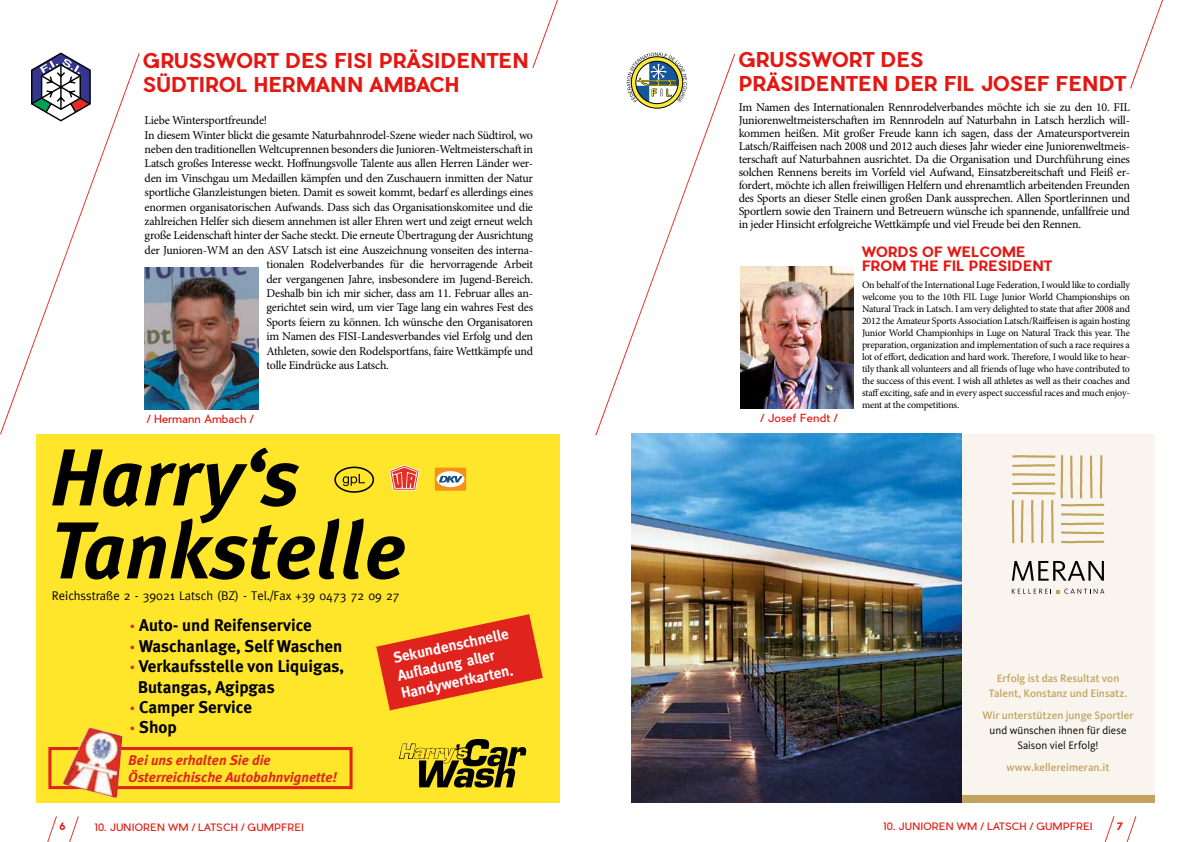
<style>
.page{position:relative;width:1191px;height:842px;background:#fff}
.page>*{position:absolute;margin:0;border:0;box-sizing:border-box;transform-origin:0 0}
.t1{font:italic 700 80.5px/73px "Meta Plus";color:#000}
.t2{font:700 20px/24px "Pier Sans";color:#e41712}
.t3{font:700 17px "Meta Plus";color:#000}
.t4{font:700 15.1px/18.1px "Meta";color:#fff}
.t5{font:italic 700 14px/16.8px "Meta Plus";color:#e1231d}
.t6{font:700 14px/14px "Pier Sans";color:#e41712}
.t7{font:12.6px "Meta";color:#000}
.t8{font:12px/13px "Minion Pro";letter-spacing:-.02em;color:#000;text-align:justify}
.t9{font:500 11.2px/15px "Kievit OT";color:#c2a460;text-align:center}
.t10{font:11.2px/15px "Kievit OT";color:#000;text-align:center}
.t11{font:11px "Pier Sans";color:#e41712}
.t12{font:10px/12px "Minion Pro";letter-spacing:-.02em;color:#000;text-align:justify}
.t13{font:10px "Pier Sans";color:#e41712}
.t14{font:700 10px "Pier Sans";color:#e41712}
.s1{font-weight:900;color:#e1231d}
</style>
<div class="page">
<svg style="left:69px;top:816px;width:10px;height:26px"></svg>
<svg style="left:47px;top:816px;width:10px;height:26px"></svg>
<img style="left:145px;top:267px;width:113px;height:143px">
<div style="left:36px;top:434px;width:523px;height:368px;background:#ffe62a"></div>
<svg style="left:0;top:53px;width:140px;height:382px"></svg>
<svg style="left:30px;top:52px;width:62px;height:70px"></svg>
<svg style="left:402px;top:739px;width:125px;height:49px"></svg>
<img style="left:399px;top:744px;width:15px;height:15px">
<svg style="left:334px;top:466px;width:41px;height:27px"></svg>
<div style="left:334px;top:467px;width:40px;height:26px;border:2px solid #000;border-radius:50%"></div>
<svg style="left:343px;top:474px;width:22px;height:12px"></svg>
<svg style="left:389px;top:465px;width:30px;height:26px"></svg>
<div style="left:435px;top:468px;width:31px;height:23px;background:#f3911b"></div>
<svg style="left:436px;top:471px;width:28px;height:16px"></svg>
<svg style="left:439px;top:476px;width:23px;height:6px"></svg>
<div style="left:48px;top:747px;width:304px;height:42px;border:3px solid #e1231d"></div>
<img style="left:63px;top:727px;width:60px;height:71px">
<svg style="left:376px;top:614px;width:167px;height:96px"></svg>
<svg style="left:1126px;top:816px;width:11px;height:26px"></svg>
<svg style="left:1104px;top:816px;width:11px;height:26px"></svg>
<img style="left:740px;top:266px;width:113px;height:142px">
<svg style="left:688px;top:54px;width:48px;height:380px"></svg>
<div style="left:948px;top:434px;width:207px;height:368px;background:#f9f5ee"></div>
<div style="left:942px;top:794px;width:213px;height:8px;background:#c2a460"></div>
<svg style="left:1011px;top:455px;width:94px;height:139px"></svg>
<img style="left:631px;top:434px;width:330px;height:368px">
<svg style="left:532px;top:0;width:156px;height:436px"></svg>
<svg style="left:1130px;top:0;width:33px;height:89px"></svg>
<h2 class="t2" style="left:143px;top:48px;width:387px">GRUSSWORT DES FISI PRÄSIDENTEN<br>SÜDTIROL HERMANN AMBACH</h2>
<p class="t8" style="left:145px;top:114px;width:124px">Liebe Wintersportfreunde!</p>
<p class="t8" style="left:145px;top:128px;width:390px">In diesem Winter blickt die gesamte Naturbahnrodel-Szene wieder nach Südtirol, wo</p>
<p class="t8" style="left:145px;top:143px;width:390px">neben den traditionellen Weltcuprennen besonders die Junioren-Weltmeisterschaft in</p>
<p class="t8" style="left:145px;top:157px;width:390px">Latsch großes Interesse weckt. Hoffnungsvolle Talente aus allen Herren Länder wer-</p>
<p class="t8" style="left:145px;top:172px;width:390px">den im Vinschgau um Medaillen kämpfen und den Zuschauern inmitten der Natur</p>
<p class="t8" style="left:145px;top:186px;width:390px">sportliche Glanzleistungen bieten. Damit es soweit kommt, bedarf es allerdings eines</p>
<p class="t8" style="left:145px;top:200px;width:390px">enormen organisatorischen Aufwands. Dass sich das Organisationskomitee und die</p>
<p class="t8" style="left:145px;top:215px;width:390px">zahlreichen Helfer sich diesem annehmen ist aller Ehren wert und zeigt erneut welch</p>
<p class="t8" style="left:145px;top:229px;width:390px">große Leidenschaft hinter der Sache steckt. Die erneute Übertragung der Ausrichtung</p>
<p class="t8" style="left:145px;top:244px;width:390px">der Junioren-WM an den ASV Latsch ist eine Auszeichnung vonseiten des interna-</p>
<p class="t8" style="left:266px;top:258px;width:268px">tionalen Rodelverbandes für die hervorragende Arbeit</p>
<p class="t8" style="left:266px;top:272px;width:268px">der vergangenen Jahre, insbesondere im Jugend-Bereich.</p>
<p class="t8" style="left:266px;top:287px;width:268px">Deshalb bin ich mir sicher, dass am 11. Februar alles an-</p>
<p class="t8" style="left:266px;top:301px;width:268px">gerichtet sein wird, um vier Tage lang ein wahres Fest des</p>
<p class="t8" style="left:266px;top:316px;width:268px">Sports feiern zu können. Ich wünsche den Organisatoren</p>
<p class="t8" style="left:266px;top:330px;width:268px">im Namen des FISI-Landesverbandes viel Erfolg und den</p>
<p class="t8" style="left:266px;top:344px;width:268px">Athleten, sowie den Rodelsportfans, faire Wettkämpfe und</p>
<p class="t8" style="left:266px;top:359px;width:124px">tolle Eindrücke aus Latsch.</p>
<p class="t11" style="left:147px;top:412px;width:109px">/ Hermann Ambach /</p>
<h1 class="t1" style="left:49px;top:441px;width:358px">Harry‘s<br>Tankstelle</h1>
<p class="t7" style="left:52px;top:589px;width:349px">Reichsstraße 2 - 39021 Latsch (BZ) - Tel./Fax +39 0473 72 09 27</p>
<h3 class="t3" style="left:130px;top:616px;width:184px"><span class="s1">·</span> Auto- und Reifenservice</h3>
<h3 class="t3" style="left:130px;top:636px;width:214px"><span class="s1">·</span> Waschanlage, Self Waschen</h3>
<h3 class="t3" style="left:130px;top:656px;width:216px"><span class="s1">·</span> Verkaufsstelle von Liquigas,</h3>
<h3 class="t3" style="left:138px;top:677px;width:138px">Butangas, Agipgas</h3>
<h3 class="t3" style="left:130px;top:697px;width:124px"><span class="s1">·</span> Camper Service</h3>
<h3 class="t3" style="left:130px;top:718px;width:49px"><span class="s1">·</span> Shop</h3>
<p class="t5" style="left:128px;top:752px;width:210px">Bei uns erhalten Sie die<br>Österreichische Autobahnvignette!</p>
<p class="t14" style="left:60px;top:820px;width:8px">6</p>
<p class="t13" style="left:94px;top:821px;width:211px">10. JUNIOREN WM / LATSCH / GUMPFREI</p>
<p class="t4" style="left:392px;top:649px;width:118px;rotate:-12deg">Sekundenschnelle<br>Aufl adung aller<br>Handywertkarten.</p>
<h2 class="t2" style="left:738px;top:47px;width:389px">GRUSSWORT DES<br>PRÄSIDENTEN DER FIL JOSEF FENDT</h2>
<p class="t8" style="left:738px;top:100px;width:393px">Im Namen des Internationalen Rennrodelverbandes möchte ich sie zu den 10. FIL Juniorenweltmeisterschaften im Rennrodeln auf Naturbahn in Latsch herzlich will&shy;kommen heißen. Mit großer Freude kann ich sagen, dass der Amateursportverein Latsch/Raiffeisen nach 2008 und 2012 auch dieses Jahr wieder eine Juniorenweltmeis&shy;terschaft auf Naturbahnen ausrichtet. Da die Organisation und Durchführung eines solchen Rennens bereits im Vorfeld viel Aufwand, Einsatzbereitschaft und Fleiß er&shy;fordert, möchte ich allen freiwilligen Helfern und ehrenamtlich arbeitenden Freunden des Sports an dieser Stelle einen großen Dank aussprechen. Allen Sportlerinnen und Sportlern sowie den Trainern und Betreuern wünsche ich spannende, unfallfreie und in jeder Hinsicht erfolgreiche Wettkämpfe und viel Freude bei den Rennen.</p>
<p class="t6" style="left:862px;top:245px;width:192px">WORDS OF WELCOME<br>FROM THE FIL PRESIDENT</p>
<p class="t11" style="left:760px;top:411px;width:79px">/ Josef Fendt /</p>
<p class="t12" style="left:862px;top:279px;width:269px">On behalf of the International Luge Federation, I would like to cordially welcome you to the 10th FIL Luge Junior World Championships on Natural Track in Latsch. I am very delighted to state that after 2008 and 2012 the Amateur Sports Association Latsch/Raiffeisen is again hosting Junior World Championhips in Luge on Natural Track this year. The preparation, organization and implementation of such a race requires a lot of effort, dedication and hard work. Therefore, I would like to hear&shy;tily thank all volunteers and all friends of luge who have contributed to the success of this event. I wish all athletes as well as their coaches and staff exciting, safe and in every aspect successful races and much enjoy&shy;ment at the competitions.</p>
<p class="t9" style="left:988px;top:671px;width:140px">Erfolg ist das Resultat von<br>Talent, Konstanz und Einsatz.</p>
<p class="t9" style="left:982px;top:708px;width:153px">Wir unterstützen junge Sportler</p>
<p class="t10" style="left:989px;top:723px;width:138px">und wünschen ihnen für diese<br>Saison viel Erfolg!</p>
<p class="t9" style="left:1006px;top:760px;width:105px">www.kellereimeran.it</p>
<p class="t13" style="left:883px;top:820px;width:211px">10. JUNIOREN WM / LATSCH / GUMPFREI</p>
<p class="t14" style="left:1117px;top:820px;width:7px">7</p>
</div>
